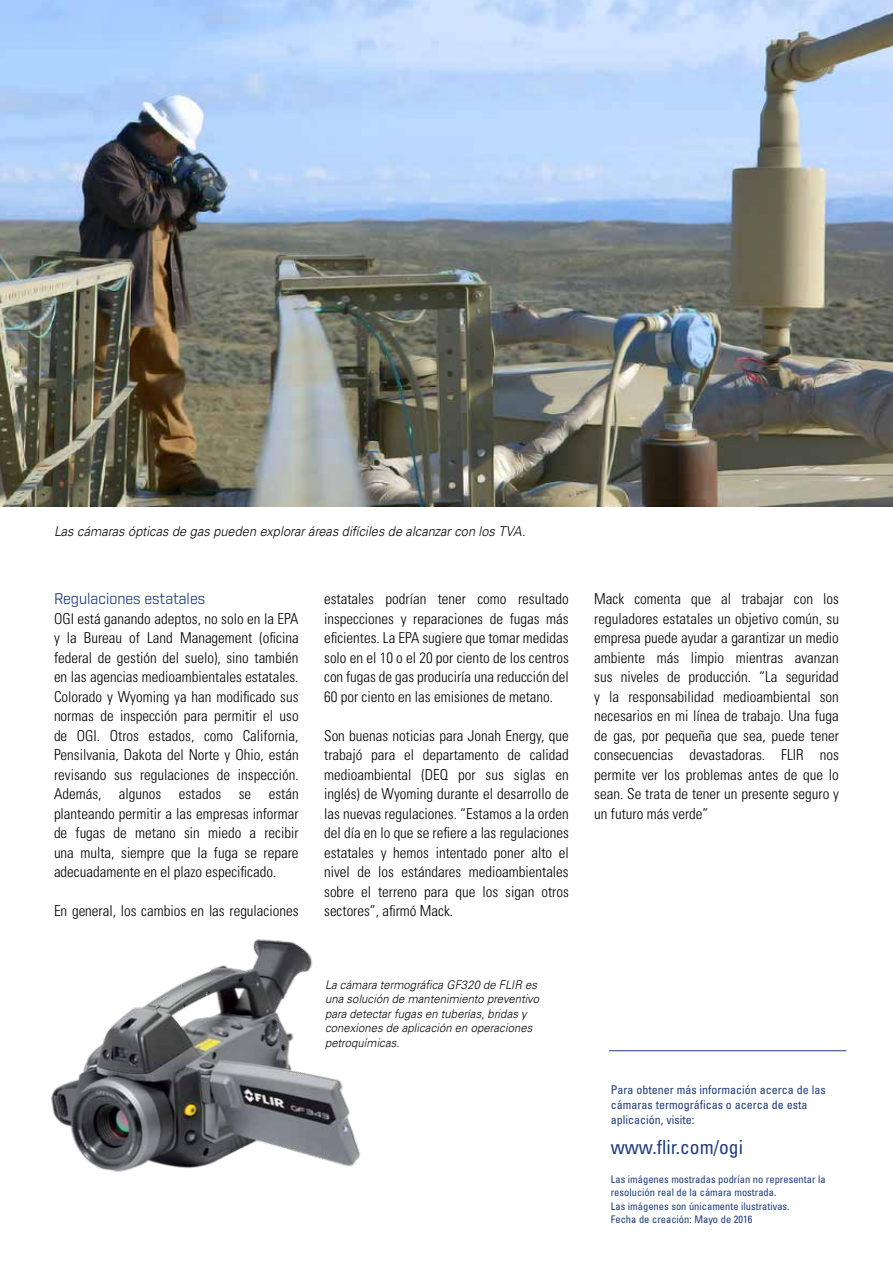
<style>
.page{position:relative;width:893px;height:1263px;background:#fff}
.page>*{position:absolute;margin:0;border:0;box-sizing:border-box;transform-origin:0 0}
.t1{font:condensed 19.5px "Univers LT Std";color:#1f3d7c}
.t2{font:300 condensed 15px/19.5px "Univers LT Std";color:#000;text-align:justify}
.t3{font:15px "Industry";color:#1f3d7c;scale:.96 1}
.t4{font:italic 300 13.5px "Univers LT Std";letter-spacing:.005em;color:#000;scale:.94 1}
.t5{font:italic 300 12px/14.4px "Univers LT Std";letter-spacing:.01em;color:#000;scale:.94 1}
.t6{font:condensed 12px/15px "Univers LT Std";color:#1f3d7c}
.t7{font:condensed 10.5px/13.5px "Univers LT Std";color:#1f3d7c}
</style>
<div class="page">
<hr style="left:609px;top:1050px;width:237px;height:1px;background:#1f3d7c">
<img style="left:0;top:0;width:893px;height:507px">
<img style="left:51px;top:939px;width:309px;height:233px">
<p class="t4" style="left:54px;top:523px;width:503px">Las cámaras ópticas de gas pueden explorar áreas difíciles de alcanzar con los TVA.</p>
<p class="t3" style="left:54px;top:590px;width:159px">Regulaciones estatales</p>
<p class="t2" style="left:54px;top:609px;width:246px">OGI está ganando adeptos, no solo en la EPA y la Bureau of Land Management (oficina federal de gestión del suelo), sino también en las agencias medioambientales estatales.<br>Colorado y Wyoming ya han modificado sus normas de inspección para permitir el uso de OGI. Otros estados, como California, Pensilvania, Dakota del Norte y Ohio, están revisando sus regulaciones de inspección.<br>Además, algunos estados se están planteando permitir a las empresas informar de fugas de metano sin miedo a recibir una multa, siempre que la fuga se repare adecuadamente en el plazo especificado.</p>
<p class="t2" style="left:54px;top:901px;width:246px">En general, los cambios en las regulaciones</p>
<p class="t2" style="left:324px;top:589px;width:246px">estatales podrían tener como resultado inspecciones y reparaciones de fugas más eficientes. La EPA sugiere que tomar medidas solo en el 10 o el 20 por ciento de los centros con fugas de gas produciría una reducción del 60 por ciento en las emisiones de metano.</p>
<p class="t2" style="left:324px;top:725px;width:246px">Son buenas noticias para Jonah Energy, que trabajó para el departamento de calidad medioambiental (DEQ por sus siglas en inglés) de Wyoming durante el desarrollo de las nuevas regulaciones. “Estamos a la orden del día en lo que se refiere a las regulaciones estatales y hemos intentado poner alto el nivel de los estándares medioambientales sobre el terreno para que los sigan otros sectores”, afirmó Mack.</p>
<p class="t5" style="left:325px;top:977px;width:229px">La cámara termográfica GF320 de FLIR es una solución de mantenimiento preventivo para detectar fugas en tuberías, bridas y conexiones de aplicación en operaciones petroquímicas.</p>
<p class="t2" style="left:594px;top:589px;width:246px">Mack comenta que al trabajar con los reguladores estatales un objetivo común, su empresa puede ayudar a garantizar un medio ambiente más limpio mientras avanzan sus niveles de producción. “La seguridad y la responsabilidad medioambiental son necesarios en mi línea de trabajo. Una fuga de gas, por pequeña que sea, puede tener consecuencias devastadoras. FLIR nos permite ver los problemas antes de que lo sean. Se trata de tener un presente seguro y un futuro más verde”</p>
<p class="t6" style="left:611px;top:1082px;width:216px">Para obtener más información acerca de las cámaras termográficas o acerca de esta aplicación, visite:</p>
<h1 class="t1" style="left:611px;top:1135px;width:134px">www.flir.com/ogi</h1>
<p class="t7" style="left:611px;top:1172px;width:216px">Las imágenes mostradas podrían no representar la resolución real de la cámara mostrada.<br>Las imágenes son únicamente ilustrativas.<br>Fecha de creación: Mayo de 2016</p>
</div>
